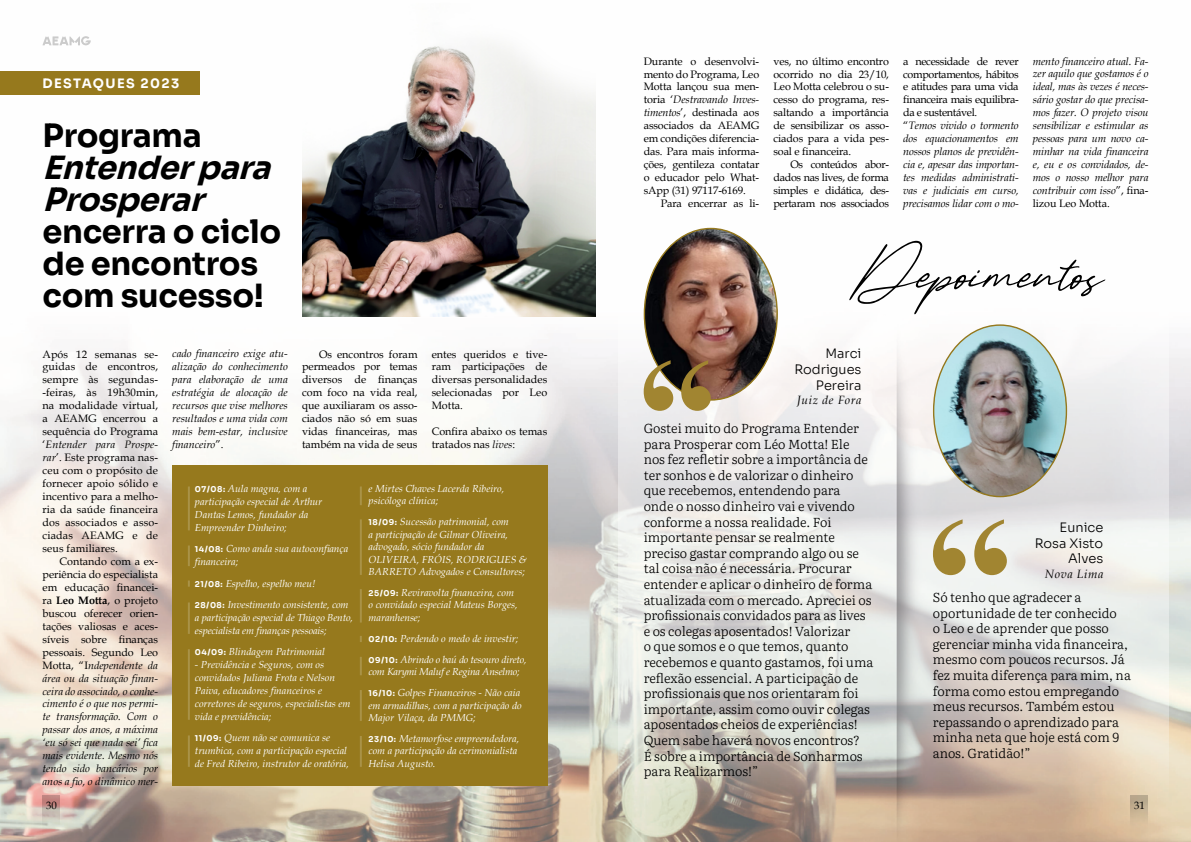
<style>
.page{position:relative;width:1191px;height:842px;background:#fff}
.page>*{position:absolute;margin:0;border:0;box-sizing:border-box;transform-origin:0 0}
.t1{font:700 32px/32px "Sora";letter-spacing:-.01em;color:#000}
.t2{font:italic 700 32px/32px "Sora";color:#000}
.t3{font:300 13px/15.6px "Literata";letter-spacing:-.005em;color:#000}
.t4{font:300 13px/15.6px "Sora";color:#000;text-align:right}
.t5{font:700 13px "Sora";letter-spacing:.11em;color:#fff}
.t6{font:italic 12px "Book Antiqua";letter-spacing:.05em;color:#000}
.t7{font:italic 10.8px/13px "Book Antiqua";letter-spacing:-.01em;color:#000;text-align:justify}
.t8{font:10.8px/13px "Book Antiqua";color:#000;text-align:justify}
.t9{font:italic 10.2px/12.9px "Book Antiqua";color:#fff}
.t10{font:italic 10.2px/20.9px "Book Antiqua";letter-spacing:-.02em;color:#fff}
.s1{font-style:italic}
.s2{font-style:normal}
.s3{font-weight:700;font-style:normal}
.s4{font-family:"Sora";font-weight:700;font-style:normal;font-size:8px}
</style>
<div class="page">
<img style="left:0;top:36px;width:1191px;height:806px">
<svg style="left:618px;top:36px;width:550px;height:790px"></svg>
<div style="left:0;top:71px;width:200px;height:23px;background:#96791d"></div>
<img style="left:302px;top:36px;width:293px;height:280px">
<svg style="left:848px;top:241px;width:257px;height:73px"></svg>
<div style="left:172px;top:465px;width:375px;height:320px;background:#96791d"></div>
<hr style="left:188px;top:486px;width:2px;height:44px;background:#fff">
<svg style="left:360px;top:486px;width:2px;height:19px"></svg>
<hr style="left:360px;top:519px;width:2px;height:56px;background:#fff">
<hr style="left:360px;top:589px;width:2px;height:33px;background:#fff">
<svg style="left:360px;top:636px;width:2px;height:6px"></svg>
<svg style="left:360px;top:657px;width:2px;height:18px"></svg>
<hr style="left:360px;top:690px;width:2px;height:31px;background:#fff">
<hr style="left:360px;top:736px;width:2px;height:31px;background:#fff">
<hr style="left:188px;top:545px;width:2px;height:21px;background:#fff">
<svg style="left:188px;top:580px;width:2px;height:7px"></svg>
<hr style="left:188px;top:602px;width:2px;height:32px;background:#fff">
<hr style="left:188px;top:649px;width:2px;height:71px;background:#fff">
<hr style="left:188px;top:735px;width:2px;height:32px;background:#fff">
<img style="left:644px;top:228px;width:133px;height:172px">
<img style="left:933px;top:325px;width:133px;height:172px">
<svg style="left:643px;top:360px;width:68px;height:51px;background:#938057"></svg>
<svg style="left:933px;top:519px;width:74px;height:56px"></svg>
<p class="t5" style="left:43px;top:73px;width:138px">DESTAQUES 2023</p>
<h1 class="t1" style="left:43px;top:117px;width:161px">Programa</h1>
<h1 class="t2" style="left:43px;top:149px;width:241px">Entenderpara<br>Prosperar</h1>
<h1 class="t1" style="left:43px;top:213px;width:240px">encerra o ciclo de encontros com sucesso!</h1>
<p class="t8" style="left:43px;top:347px;width:117px">Após 12 semanas se&shy;guidas de encontros, sempre às segundas--feiras, às 19h30min, na modalidade virtual, a AEAMG encerrou a sequência do Programa ‘<span class="s1">Entender para Prospe&shy;rar</span>’. Este programa nas&shy;ceu com o propósito de fornecer apoio sólido e incentivo para a melho&shy;ria da saúde financeira dos associados e asso&shy;ciadas AEAMG e de seus familiares.</p>
<p class="t7" style="left:43px;top:554px;width:117px;text-indent:17px"><span class="s2">Contando com a ex&shy;periência do especialista em educação financei&shy;ra</span> <span class="s3">Leo Motta</span><span class="s2">, o projeto buscou oferecer orien&shy;tações valiosas e aces&shy;síveis sobre finanças pessoais. Segundo Leo Motta, “I</span>ndependente da área ou da situação finan&shy;ceira do associado, o conhe&shy;cimento é o que nos permi&shy;te transformação. Com o passar dos anos, a máxima ‘eu só sei que nada sei’ fica mais evidente. Mesmo nós tendo sido bancários por anos a fio, o dinâmico mer-</p>
<p class="t7" style="left:172px;top:347px;width:117px">cado financeiro exige atu&shy;alização do conhecimento para elaboração de uma estratégia de alocação de recursos que vise melhores resultados e uma vida com mais bem-estar, inclusive financeiro<span class="s2">”.</span></p>
<p class="t8" style="left:302px;top:347px;width:117px;text-indent:17px">Os encontros foram permeados por temas diversos de finanças com foco na vida real, que auxiliaram os asso&shy;ciados não só em suas vidas financeiras, mas também na vida de seus</p>
<p class="t8" style="left:432px;top:347px;width:117px">entes queridos e tive&shy;ram participações de diversas personalidades selecionadas por Leo Motta.</p>
<p class="t8" style="left:432px;top:425px;width:117px">Confira abaixo os temas tratados nas <span class="s1">lives</span>:</p>
<p class="t9" style="left:195px;top:482px;width:129px"><span class="s4">07/08:</span> Aula magna, com a participação especial de Arthur<br>Dantas Lemos, fundador da<br>Empreender Dinheiro;</p>
<p class="t9" style="left:195px;top:542px;width:155px"><span class="s4">14/08:</span> Como anda sua autoconfiança financeira;</p>
<p class="t9" style="left:195px;top:572px;width:155px;line-height:21.4px"><span class="s4">21/08:</span> Espelho, espelho meu!<br><span class="s4">28/08:</span> Investimento consistente, com</p>
<p class="t9" style="left:195px;top:611px;width:160px">a participação especial de Thiago Bento, especialista em finanças pessoais;</p>
<p class="t9" style="left:195px;top:645px;width:132px"><span class="s4">04/09:</span> Blindagem Patrimonial</p>
<p class="t9" style="left:195px;top:658px;width:157px">- Previdência e Seguros, com os convidados Juliana Frota e Nelson<br>Paiva, educadores financeiros e corretores de seguros, especialistas em vida e previdência;</p>
<p class="t9" style="left:195px;top:731px;width:156px"><span class="s4">11/09:</span> Quem não se comunica se trumbica, com a participação especial de Fred Ribeiro, instrutor de oratória,</p>
<p class="t9" style="left:369px;top:482px;width:137px;line-height:12.4px">e Mirtes Chaves Lacerda Ribeiro, psicóloga clínica;</p>
<p class="t9" style="left:369px;top:515px;width:160px;line-height:12.4px"><span class="s4">18/09:</span> Sucessão patrimonial, com<br>a participação de Gilmar Oliveira, advogado, sócio fundador da<br>OLIVEIRA, FRÓIS, RODRIGUES &amp;<br>BARRETO Advogados e Consultores;</p>
<p class="t9" style="left:369px;top:586px;width:151px;line-height:12.4px"><span class="s4">25/09:</span> Reviravolta financeira, com o convidado especial Mateus Borges, maranhense;</p>
<p class="t10" style="left:369px;top:628px;width:160px"><span class="s4">02/10:</span> Perdendo o medo de investir;<br><span class="s4">09/10:</span> Abrindo o baú do tesouro direto,</p>
<p class="t10" style="left:369px;top:661px;width:153px">com Karymi Maluf e Regina Anselmo;<br><span class="s4">16/10:</span> Golpes Financeiros - Não caia</p>
<p class="t9" style="left:369px;top:699px;width:154px;line-height:12.4px">em armadilhas, com a participação do<br>Major Vilaça, da PMMG;</p>
<p class="t9" style="left:369px;top:732px;width:152px;line-height:12.4px"><span class="s4">23/10:</span> Metamorfose empreendedora, com a participação da cerimonialista<br>Helisa Augusto.</p>
<p class="t8" style="left:643px;top:54px;width:117px">Durante o desenvolvi&shy;mento do Programa, Leo Motta lançou sua men&shy;toria ‘<span class="s1">Destravando Inves&shy;timentos</span>’, destinada aos associados da AEAMG em condições diferencia&shy;das. Para mais informa&shy;ções, gentileza contatar o educador pelo What&shy;sApp (31) 97117-6169.</p>
<p class="t8" style="left:660px;top:197px;width:100px">Para encerrar as li-</p>
<p class="t8" style="left:773px;top:54px;width:117px">ves, no último encontro ocorrido no dia 23/10, Leo Motta celebrou o su&shy;cesso do programa, res&shy;saltando a importância de sensibilizar os asso&shy;ciados para a vida pes&shy;soal e financeira.</p>
<p class="t8" style="left:773px;top:158px;width:117px;text-indent:17px">Os conteúdos abor&shy;dados nas lives, de forma simples e didática, des&shy;pertaram nos associados</p>
<p class="t7" style="left:903px;top:54px;width:117px;text-align:left"><span class="s2">a necessidade de rever comportamentos, hábitos e atitudes para uma vida financeira mais equilibra&shy;da e sustentável.<br>“</span>Temos vivido o tormento dos equacionamentos em nossos planos de previdên&shy;cia e, apesar das importan&shy;tes medidas administrati&shy;vas e judiciais em curso, precisamos lidar com o mo-</p>
<p class="t7" style="left:1033px;top:54px;width:117px">mento financeiro atual. Fa&shy;zer aquilo que gostamos é o ideal, mas às vezes é neces&shy;sário gostar do que precisa&shy;mos fazer. O projeto visou sensibilizar e estimular as pessoas para um novo ca&shy;minhar na vida financeira e, eu e os convidados, de&shy;mos o nosso melhor para contribuir com isso<span class="s2">”, fina&shy;lizou Leo Motta.</span></p>
<p class="t4" style="left:794px;top:345px;width:69px">Marci<br>Rodrigues<br>Pereira</p>
<p class="t6" style="left:797px;top:392px;width:66px">Juiz de Fora</p>
<p class="t3" style="left:643px;top:419px;width:231px">Gostei muito do Programa Entender para Prosperar com Léo Motta! Ele nos fez refletir sobre a importância de ter sonhos e de valorizar o dinheiro que recebemos, entendendo para onde o nosso dinheiro vai e vivendo conforme a nossa realidade. Foi importante pensar se realmente preciso gastar comprando algo ou se tal coisa não é necessária. Procurar entender e aplicar o dinheiro de forma atualizada com o mercado. Apreciei os profissionais convidados para as lives e os colegas aposentados! Valorizar<br>o que somos e o que temos, quanto recebemos e quanto gastamos, foi uma reflexão essencial. A participação de profissionais que nos orientaram foi importante, assim como ouvir colegas aposentados cheios de experiências!<br>Quem sabe haverá novos encontros?<br>É sobre a importância de Sonharmos para Realizarmos!”</p>
<p class="t4" style="left:1034px;top:518px;width:70px">Eunice<br>Rosa Xisto<br>Alves</p>
<p class="t6" style="left:1044px;top:565px;width:60px">Nova Lima</p>
<p class="t3" style="left:933px;top:588px;width:199px">Só tenho que agradecer a oportunidade de ter conhecido<br>o Leo e de aprender que posso gerenciar minha vida financeira, mesmo com poucos recursos. Já fez muita diferença para mim, na forma como estou empregando meus recursos. Também estou repassando o aprendizado para minha neta que hoje está com 9 anos. Gratidão!”</p>
<p class="t8" style="left:46px;top:798px;width:12px">30</p>
<p class="t8" style="left:1134px;top:798px;width:12px">31</p>
</div>
